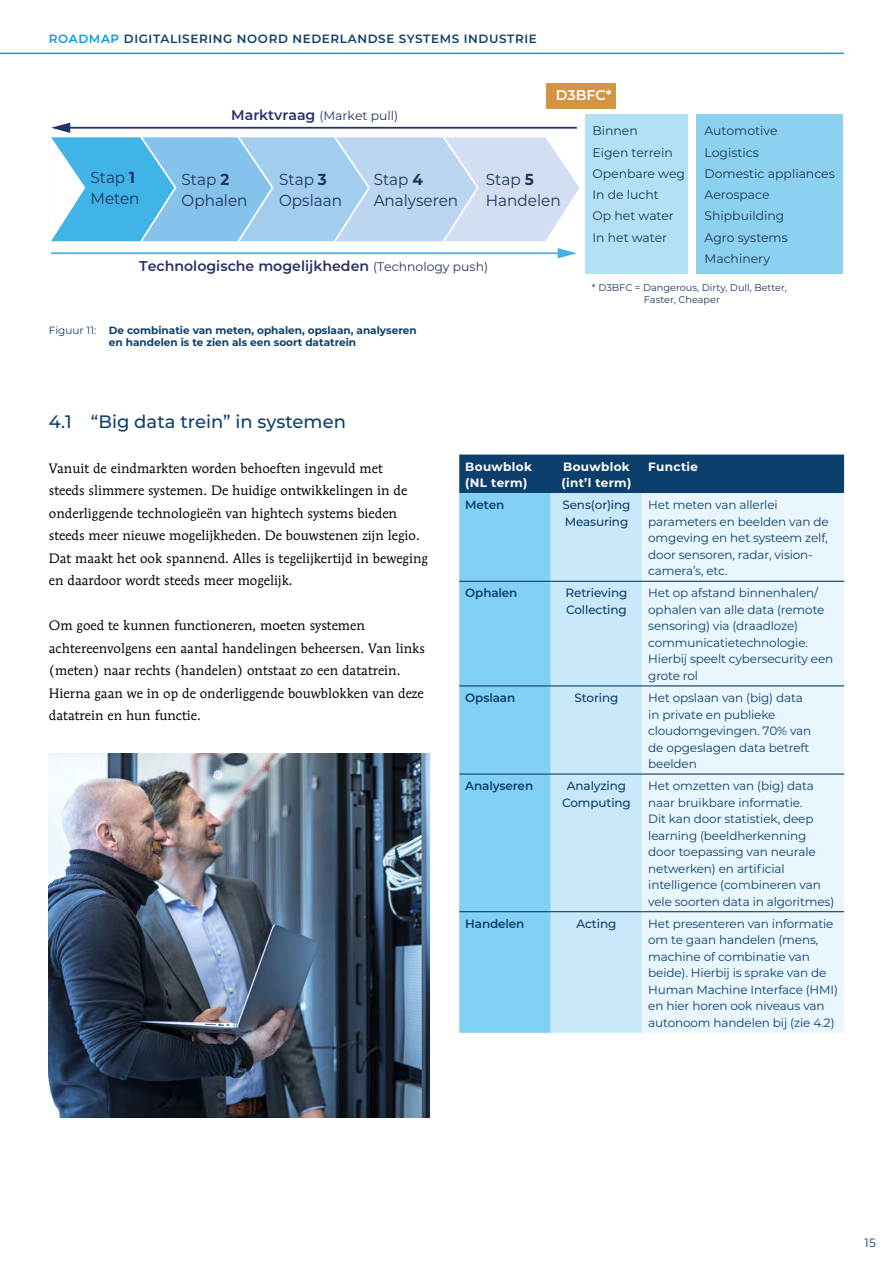
<style>
.page{position:relative;width:893px;height:1263px;background:#fff}
.page>*{position:absolute;margin:0;border:0;box-sizing:border-box;transform-origin:0 0}
.Kop_2_met_10_mm_insp{font:500 18px "Montserrat";color:#0c3f6c}
.t1{font:15.9px/21.3px "Montserrat";color:#1f345e;scale:.95 1}
.t2{font:600 14.1px "Montserrat";color:#2a3068}
.t3{font:600 14.1px "Montserrat";color:#fff}
.Brood_wit_na{font:13.5px/22.5px "Mendoza Roman Std";color:#000}
.t4{font:12.45px/21.3px "Montserrat";color:#1f345e}
.t5{font:12.45px "Montserrat";color:#2a3068}
.Tabel_inhoudscel{font:12px/16.5px "Montserrat";letter-spacing:-.01em;color:#0c3f6c}
.Tabel_inhoudscel-2{font:500 12px/16.5px "Montserrat";letter-spacing:-.01em;color:#0c3f6c}
.Tabel_inhoudscel-3{font:600 12px "Montserrat";letter-spacing:.05em;color:#0c3f6c}
.Tabel_kopcel_boven{font:700 12px/16.5px "Montserrat";letter-spacing:.03em;color:#fff}
.Tabel_inhoudscel-4{font:600 12px "Montserrat";letter-spacing:-.01em;color:#0c3f6c}
.Figuurtitel{font:700 10.5px/12.6px "Montserrat";color:#0c3f6c;text-align:center}
.t6{font:9.75px/12.5px "Montserrat";color:#1f345e}
.s1{color:#009fe3}
.s2{font-weight:600;font-size:14.1px}
.s3{font-weight:700}
.s4{font-weight:400;font-size:12.45px}
.s5{font-weight:400}
</style>
<div class="page">
<div style="left:696px;top:114px;width:146px;height:160px;background:#8cd1f0"></div>
<div style="left:585px;top:114px;width:102px;height:160px;background:#b3e0f5"></div>
<div style="left:546px;top:83px;width:70px;height:26px;background:#d19544"></div>
<svg style="left:51px;top:123px;width:528px;height:135px"></svg>
<img style="left:49px;top:754px;width:380px;height:364px">
<div style="left:459px;top:454px;width:385px;height:39px;background:#0c3f6c"></div>
<div style="left:459px;top:493px;width:92px;height:540px;background:#83d0f5"></div>
<div style="left:551px;top:493px;width:91px;height:540px;background:#c9e9fb"></div>
<div style="left:642px;top:493px;width:202px;height:540px;background:#eaf6fe"></div>
<hr style="left:459px;top:581px;width:92px;height:1px;background:#0c3f6c">
<hr style="left:551px;top:581px;width:91px;height:1px;background:#0c3f6c">
<hr style="left:642px;top:581px;width:202px;height:1px;background:#0c3f6c">
<hr style="left:459px;top:685px;width:92px;height:1px;background:#0c3f6c">
<hr style="left:551px;top:685px;width:91px;height:1px;background:#0c3f6c">
<hr style="left:642px;top:685px;width:202px;height:1px;background:#0c3f6c">
<hr style="left:459px;top:773px;width:92px;height:2px;background:#0c3f6c">
<hr style="left:551px;top:773px;width:91px;height:2px;background:#0c3f6c">
<hr style="left:642px;top:773px;width:202px;height:2px;background:#0c3f6c">
<hr style="left:459px;top:911px;width:92px;height:1px;background:#0c3f6c">
<hr style="left:551px;top:911px;width:91px;height:1px;background:#0c3f6c">
<hr style="left:642px;top:911px;width:202px;height:1px;background:#0c3f6c">
<hr style="left:0;top:53px;width:844px;height:1px;background:#009fe3">
<p class="Tabel_inhoudscel-3" style="left:49px;top:30px;width:489px"><span class="s1">ROADMAP</span> DIGITALISERING NOORD NEDERLANDSE SYSTEMS INDUSTRIE</p>
<p class="t5" style="left:231px;top:107px;width:169px"><span class="s2">Marktvraag</span> (Market pull)</p>
<p class="t3" style="left:556px;top:85px;width:57px">D3BFC*</p>
<p class="t1" style="left:90px;top:166px;width:53px">Stap <span class="s3">1<br></span>Meten</p>
<p class="t1" style="left:182px;top:168px;width:71px">Stap <span class="s3">2<br></span>Ophalen</p>
<p class="t1" style="left:279px;top:168px;width:68px">Stap <span class="s3">3<br></span>Opslaan</p>
<p class="t1" style="left:374px;top:168px;width:90px">Stap <span class="s3">4<br></span>Analyseren</p>
<p class="t1" style="left:486px;top:168px;width:80px">Stap <span class="s3">5<br></span>Handelen</p>
<p class="t2" style="left:139px;top:256px;width:351px">Technologische mogelijkheden <span class="s4">(Technology push)</span></p>
<p class="t4" style="left:592px;top:120px;width:94px">Binnen<br>Eigen terrein<br>Openbare weg<br>In de lucht<br>Op het water<br>In het water</p>
<p class="t4" style="left:704px;top:120px;width:132px">Automotive<br>Logistics<br>Domestic appliances<br>Aerospace<br>Shipbuilding<br>Agro systems<br>Machinery</p>
<p class="Figuurtitel" style="left:49px;top:323px;width:369px"><span class="s5">Figuur 11:</span> De combinatie van meten, ophalen, opslaan, analyseren en handelen is te zien als een soort datatrein</p>
<h2 class="Kop_2_met_10_mm_insp" style="left:49px;top:409px;width:299px">4.1 “Big data trein” in systemen</h2>
<p class="Brood_wit_na" style="left:49px;top:456px;width:381px">Vanuit de eindmarkten worden behoeften ingevuld met<br>steeds slimmere systemen. De huidige ontwikkelingen in de onderliggende technologieën van hightech systems bieden steeds meer nieuwe mogelijkheden. De bouwstenen zijn legio.<br>Dat maakt het ook spannend. Alles is tegelijkertijd in beweging en daardoor wordt steeds meer mogelijk.</p>
<p class="Brood_wit_na" style="left:49px;top:614px;width:377px">Om goed te kunnen functioneren, moeten systemen achtereenvolgens een aantal handelingen beheersen. Van links (meten) naar rechts (handelen) ontstaat zo een datatrein.<br>Hierna gaan we in op de onderliggende bouwblokken van deze datatrein en hun functie.</p>
<p class="t6" style="left:644px;top:281px;width:145px;text-indent:-52px">* D3BFC = Dangerous, Dirty, Dull, Better,<br>Faster, Cheaper</p>
<p class="Tabel_kopcel_boven" style="left:465px;top:458px;width:68px">Bouwblok (NL term)</p>
<p class="Tabel_kopcel_boven" style="left:561px;top:458px;width:72px">Bouwblok (int’l term)</p>
<p class="Tabel_kopcel_boven" style="left:648px;top:458px;width:51px">Functie</p>
<p class="Tabel_inhoudscel-3" style="left:465px;top:496px;width:40px">Meten</p>
<p class="Tabel_inhoudscel-2" style="left:562px;top:496px;width:70px">Sens(or)ing<br>Measuring</p>
<p class="Tabel_inhoudscel" style="left:648px;top:496px;width:182px">Het meten van allerlei parameters en beelden van de omgeving en het systeem zelf, door sensoren, radar, vision&shy;camera’s, etc.</p>
<p class="Tabel_inhoudscel-4" style="left:465px;top:585px;width:54px">Ophalen</p>
<p class="Tabel_inhoudscel-2" style="left:565px;top:584px;width:63px">Retrieving</p>
<p class="Tabel_inhoudscel-2" style="left:566px;top:601px;width:62px">Collecting</p>
<p class="Tabel_inhoudscel" style="left:648px;top:584px;width:187px">Het op afstand binnenhalen/ ophalen van alle data (remote sensoring) via (draadloze) communicatietechnologie.<br>Hierbij speelt cybersecurity een grote rol</p>
<p class="Tabel_inhoudscel-4" style="left:465px;top:689px;width:52px">Opslaan</p>
<p class="Tabel_inhoudscel-2" style="left:575px;top:689px;width:45px">Storing</p>
<p class="Tabel_inhoudscel" style="left:648px;top:689px;width:165px">Het opslaan van (big) data in private en publieke cloudomgevingen. 70% van de opgeslagen data betreft beelden</p>
<p class="Tabel_inhoudscel-4" style="left:465px;top:777px;width:69px">Analyseren</p>
<p class="Tabel_inhoudscel-2" style="left:567px;top:777px;width:61px">Analyzing</p>
<p class="Tabel_inhoudscel-2" style="left:562px;top:794px;width:70px">Computing</p>
<p class="Tabel_inhoudscel" style="left:648px;top:777px;width:188px">Het omzetten van (big) data naar bruikbare informatie.<br>Dit kan door statistiek, deep learning (beeldherkenning door toepassing van neurale netwerken) en artificial intelligence (combineren van vele soorten data in algoritmes)</p>
<p class="Tabel_inhoudscel-4" style="left:465px;top:915px;width:61px">Handelen</p>
<p class="Tabel_inhoudscel-2" style="left:577px;top:915px;width:41px">Acting</p>
<p class="Tabel_inhoudscel" style="left:648px;top:915px;width:191px">Het presenteren van informatie om te gaan handelen (mens, machine of combinatie van beide). Hierbij is sprake van de<br>Human Machine Interface (HMI) en hier horen ook niveaus van autonoom handelen bij (zie 4.2)</p>
<p class="Tabel_inhoudscel" style="left:865px;top:1234px;width:13px">15</p>
</div>
